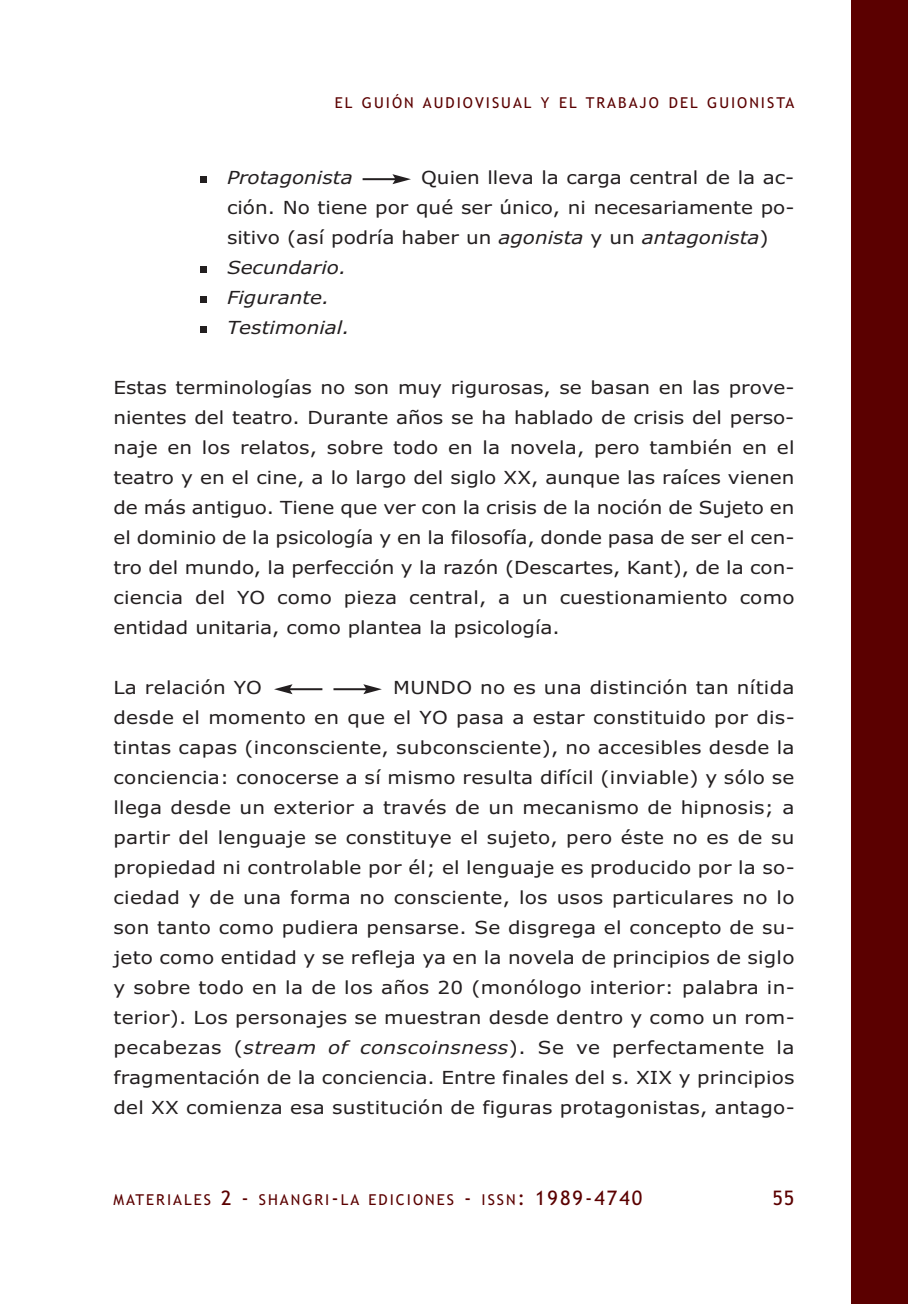
<style>
.page{position:relative;width:908px;height:1304px;background:#fff}
.page>*{position:absolute;margin:0;border:0;box-sizing:border-box;transform-origin:0 0}
.t1{font:60px/89.6px "Arial";color:#231f20}
.t2{font:20px "Trebuchet MS";color:#5b0000}
.t3{font:18px/30px "Verdana";color:#231f20;text-align:justify;scale:1.11 1}
.t4{font:italic 18px "Verdana";color:#231f20;scale:1.11 1}
.t5{font:15px "Trebuchet MS";letter-spacing:.135em;color:#5b0000}
.s1{font-style:italic}
.s2{font-size:20px}
</style>
<div class="page">
<div style="left:850px;top:0;width:57px;height:1304px;background:#5b0000"></div>
<hr style="left:362px;top:178px;width:34px;height:2px;background:#231f20">
<svg style="left:392px;top:174px;width:19px;height:10px"></svg>
<hr style="left:289px;top:688px;width:33px;height:2px;background:#231f20">
<svg style="left:274px;top:684px;width:18px;height:10px"></svg>
<hr style="left:333px;top:688px;width:33px;height:2px;background:#231f20">
<svg style="left:363px;top:684px;width:18px;height:10px"></svg>
<p class="t5" style="left:335px;top:94px;width:461px">EL GUIÓN AUDIOVISUAL Y EL TRABAJO DEL GUIONISTA</p>
<h1 class="t1" style="left:195px;top:117px;width:18px">. .</h1>
<h1 class="t1" style="left:195px;top:237px;width:18px">.</h1>
<h1 class="t1" style="left:195px;top:267px;width:18px">.</h1>
<p class="t3" style="left:227px;top:163px;width:512px;text-align:left;text-indent:194px">Quien lleva la carga central de la ac&shy;ción. No tiene por qué ser único, ni necesariamente po&shy;sitivo (así podría haber un <span class="s1">agonista</span> y un <span class="s1">antagonista</span>)<br><span class="s1">Secundario.<br>Figurante.<br>Testimonial.</span></p>
<p class="t4" style="left:227px;top:167px;width:115px">Protagonista</p>
<p class="t3" style="left:113px;top:373px;width:614px">Estas terminologías no son muy rigurosas, se basan en las prove&shy;nientes del teatro. Durante años se ha hablado de crisis del perso&shy;naje en los relatos, sobre todo en la novela, pero también en el teatro y en el cine, a lo largo del siglo XX, aunque las raíces vienen de más antiguo. Tiene que ver con la crisis de la noción de Sujeto en el dominio de la psicología y en la filosofía, donde pasa de ser el cen&shy;tro del mundo, la perfección y la razón (Descartes, Kant), de la con&shy;ciencia del YO como pieza central, a un cuestionamiento como entidad unitaria, como plantea la psicología.</p>
<p class="t3" style="left:113px;top:673px;width:615px;text-indent:279px">MUNDO no es una distinción tan nítida desde el momento en que el YO pasa a estar constituido por dis&shy;tintas capas (inconsciente, subconsciente), no accesibles desde la conciencia: conocerse a sí mismo resulta difícil (inviable) y sólo se llega desde un exterior a través de un mecanismo de hipnosis; a partir del lenguaje se constituye el sujeto, pero éste no es de su propiedad ni controlable por él; el lenguaje es producido por la so&shy;ciedad y de una forma no consciente, los usos particulares no lo son tanto como pudiera pensarse. Se disgrega el concepto de su&shy;jeto como entidad y se refleja ya en la novela de principios de siglo y sobre todo en la de los años 20 (monólogo interior: palabra in&shy;terior). Los personajes se muestran desde dentro y como un rom&shy;pecabezas (<span class="s1">stream of conscoinsness</span>). Se ve perfectamente la fragmentación de la conciencia. Entre finales del s. XIX y principios del XX comienza esa sustitución de figuras protagonistas, antago-</p>
<p class="t3" style="left:113px;top:673px;width:135px">La relación YO</p>
<p class="t5" style="left:113px;top:1191px;width:530px">MATERIALES <span class="s2">2 -</span> SHANGRI<span class="s2">-</span>LA EDICIONES <span class="s2">-</span> ISSN<span class="s2">: 1989-4740</span></p>
<p class="t2" style="left:772px;top:1187px;width:23px">55</p>
</div>
